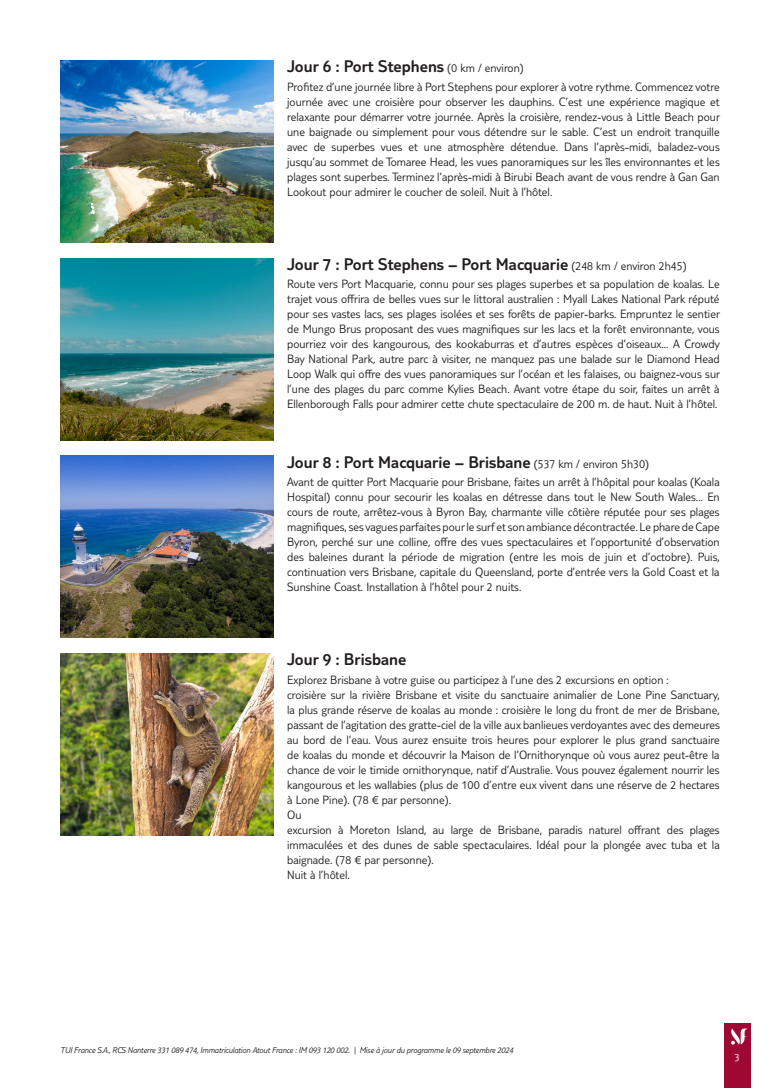
<style>
.page{position:relative;width:780px;height:1088px;background:#fff}
.page>*{position:absolute;margin:0;border:0;box-sizing:border-box;transform-origin:0 0}
.t1{font:300 17.5px "TUI Type";color:#231f20}
.t2{font:300 12.5px/15px "TUI Type";color:#231f20;text-align:justify}
.t3{font:300 11.25px "TUI Type";color:#fff}
.t4{font:italic 300 8.75px "TUI Type";letter-spacing:-.02em;color:#231f20}
.s1{font-size:12.5px}
</style>
<div class="page">
<div style="left:724px;top:1023px;width:26px;height:65px;background:#9e0832"></div>
<svg style="left:731px;top:1028px;width:17px;height:16px"></svg>
<img style="left:60px;top:60px;width:213px;height:182px">
<img style="left:60px;top:258px;width:213px;height:182px">
<img style="left:60px;top:456px;width:213px;height:182px">
<img style="left:60px;top:654px;width:213px;height:182px">
<h1 class="t1" style="left:287px;top:56px;width:238px">Jour 6 : Port Stephens <span class="s1">(0 km / environ)</span></h1>
<p class="t2" style="left:287px;top:79px;width:434px">Profitez d’une journée libre à Port Stephens pour explorer à votre rythme. Commencez votre journée avec une croisière pour observer les dauphins. C’est une expérience magique et relaxante pour démarrer votre journée. Après la croisière, rendez-vous à Little Beach pour une baignade ou simplement pour vous détendre sur le sable. C’est un endroit tranquille avec de superbes vues et une atmosphère détendue. Dans l’après-midi, baladez-vous jusqu’au sommet de Tomaree Head, les vues panoramiques sur les îles environnantes et les plages sont superbes. Terminez l’après-midi à Birubi Beach avant de vous rendre à Gan Gan Lookout pour admirer le coucher de soleil. Nuit à l’hôtel.</p>
<h1 class="t1" style="left:287px;top:254px;width:401px">Jour 7 : Port Stephens – Port Macquarie <span class="s1">(248 km / environ 2h45)</span></h1>
<p class="t2" style="left:287px;top:276px;width:434px">Route vers Port Macquarie, connu pour ses plages superbes et sa population de koalas. Le trajet vous offrira de belles vues sur le littoral australien : Myall Lakes National Park réputé pour ses vastes lacs, ses plages isolées et ses forêts de papier-barks. Empruntez le sentier de Mungo Brus proposant des vues magnifiques sur les lacs et la forêt environnante, vous pourriez voir des kangourous, des kookaburras et d’autres espèces d’oiseaux... A Crowdy Bay National Park, autre parc à visiter, ne manquez pas une balade sur le Diamond Head Loop Walk qui offre des vues panoramiques sur l’océan et les falaises, ou baignez-vous sur l’une des plages du parc comme Kylies Beach. Avant votre étape du soir, faites un arrêt à Ellenborough Falls pour admirer cette chute spectaculaire de 200 m. de haut. Nuit à l’hôtel.</p>
<h1 class="t1" style="left:287px;top:452px;width:363px">Jour 8 : Port Macquarie – Brisbane <span class="s1">(537 km / environ 5h30)</span></h1>
<p class="t2" style="left:287px;top:474px;width:434px">Avant de quitter Port Macquarie pour Brisbane, faites un arrêt à l’hôpital pour koalas (Koala Hospital) connu pour secourir les koalas en détresse dans tout le New South Wales… En cours de route, arrêtez-vous à Byron Bay, charmante ville côtière réputée pour ses plages magnifiques, ses vagues parfaites pour le surf et son ambiance décontractée. Le phare de Cape Byron, perché sur une colline, offre des vues spectaculaires et l’opportunité d’observation des baleines durant la période de migration (entre les mois de juin et d’octobre). Puis, continuation vers Brisbane, capitale du Queensland, porte d’entrée vers la Gold Coast et la Sunshine Coast. Installation à l’hôtel pour 2 nuits.</p>
<h1 class="t1" style="left:287px;top:649px;width:121px">Jour 9 : Brisbane</h1>
<p class="t2" style="left:287px;top:672px;width:434px;text-align:left">Explorez Brisbane à votre guise ou participez à l’une des 2 excursions en option :<br>croisière sur la rivière Brisbane et visite du sanctuaire animalier de Lone Pine Sanctuary, la plus grande réserve de koalas au monde : croisière le long du front de mer de Brisbane, passant de l’agitation des gratte-ciel de la ville aux banlieues verdoyantes avec des demeures au bord de l’eau. Vous aurez ensuite trois heures pour explorer le plus grand sanctuaire de koalas du monde et découvrir la Maison de l’Ornithorynque où vous aurez peut-être la chance de voir le timide ornithorynque, natif d’Australie. Vous pouvez également nourrir les kangourous et les wallabies (plus de 100 d’entre eux vivent dans une réserve de 2 hectares à Lone Pine). (78 € par personne).<br>Ou<br>excursion à Moreton Island, au large de Brisbane, paradis naturel offrant des plages immaculées et des dunes de sable spectaculaires. Idéal pour la plongée avec tuba et la baignade. (78 € par personne).<br>Nuit à l’hôtel.</p>
<p class="t4" style="left:60px;top:1045px;width:454px">TUI France S.A., RCS Nanterre 331 089 474, Immatriculation Atout France : IM 093 120 002. | Mise à jour du programme le 09 septembre 2024</p>
<p class="t3" style="left:734px;top:1050px;width:7px">3</p>
</div>
